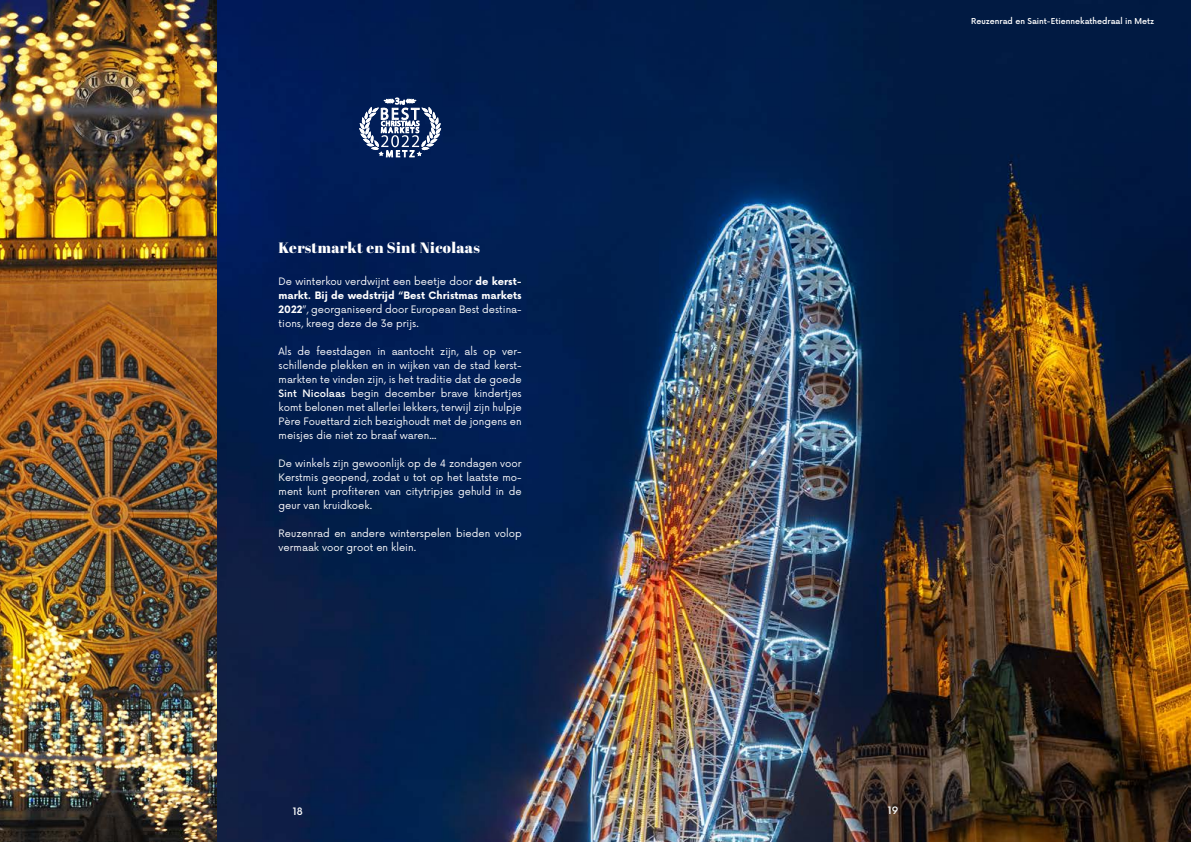
<style>
.page{position:relative;width:1191px;height:842px;background:#fff}
.page>*{position:absolute;margin:0;border:0;box-sizing:border-box;transform-origin:0 0}
.t1{font:15px "Abril Fatface";letter-spacing:.02em;color:#fff}
.t2{font:10px/14px "Now Alt";color:#fff;text-align:justify}
.t3{font:500 10px "Now Alt";color:#fff}
.t4{font:500 8px "Now Alt";color:#fff}
.s1{font-weight:700}
.s2{font-weight:500}
</style>
<div class="page">
<img style="left:217px;top:0;width:974px;height:842px">
<img style="left:0;top:0;width:217px;height:842px">
<svg style="left:359px;top:98px;width:82px;height:60px"></svg>
<h1 class="t1" style="left:279px;top:237px;width:203px">Kerstmarkt en Sint Nicolaas</h1>
<p class="t2" style="left:278px;top:274px;width:245px">De winterkou verdwijnt een beetje door <span class="s1">de kerst&shy;markt. Bij de wedstrijd “Best Christmas markets 2022</span>”, georganiseerd door European Best destina&shy;tions, kreeg deze de 3e prijs.</p>
<p class="t2" style="left:278px;top:344px;width:245px">Als de feestdagen in aantocht zijn, als op ver&shy;schillende plekken en in wijken van de stad kerst&shy;markten te vinden zijn, is het traditie dat de goede <span class="s2">Sint Nicolaas</span> begin december brave kindertjes komt belonen met allerlei lekkers, terwijl zijn hulpje Père Fouettard zich bezighoudt met de jongens en meisjes die niet zo braaf waren...</p>
<p class="t2" style="left:278px;top:456px;width:245px">De winkels zijn gewoonlijk op de 4 zondagen voor Kerstmis geopend, zodat u tot op het laatste mo&shy;ment kunt profiteren van citytripjes gehuld in de geur van kruidkoek.</p>
<p class="t2" style="left:278px;top:526px;width:245px">Reuzenrad en andere winterspelen bieden volop vermaak voor groot en klein.</p>
<p class="t3" style="left:293px;top:804px;width:11px">18</p>
<p class="t4" style="left:971px;top:15px;width:185px">Reuzenrad en Saint-Etiennekathedraal in Metz</p>
<p class="t3" style="left:888px;top:803px;width:12px">19</p>
</div>
